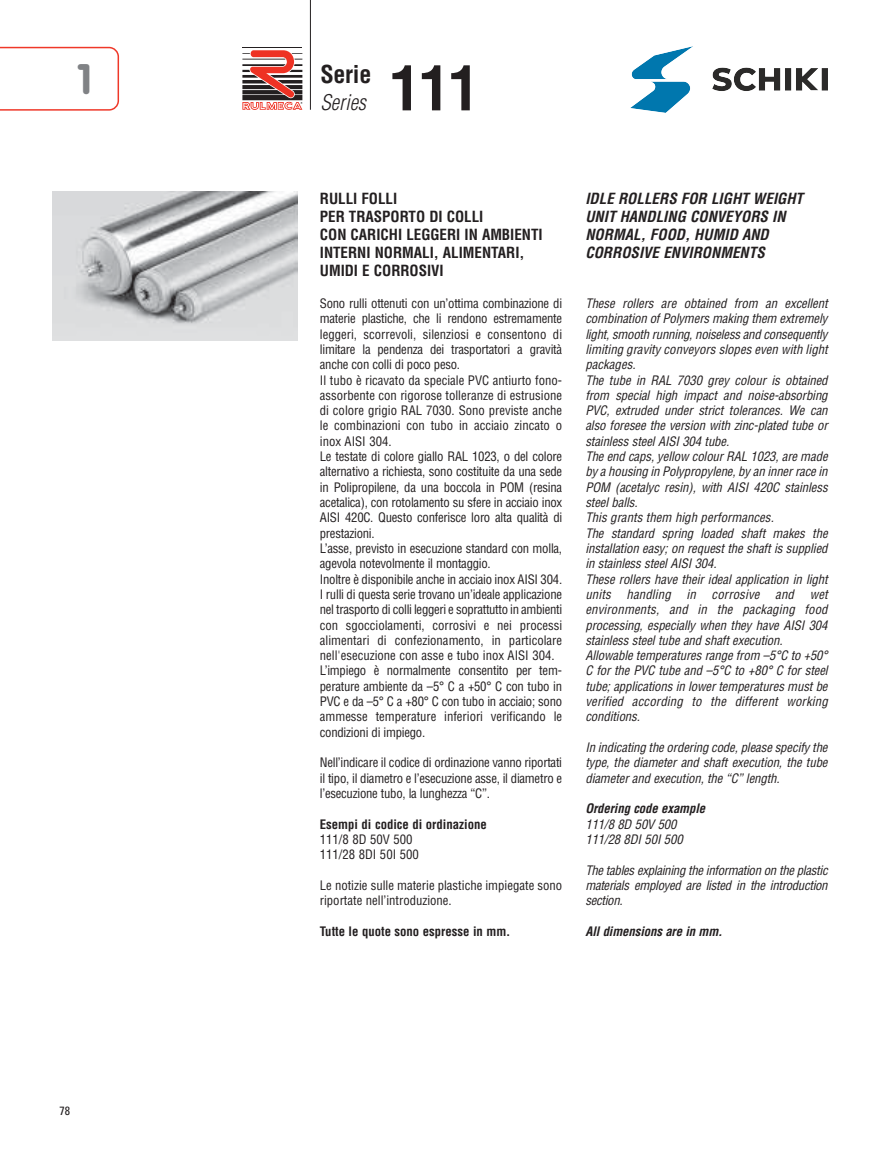
<style>
.page{position:relative;width:893px;height:1149px;background:#fff}
.page>*{position:absolute;margin:0;border:0;box-sizing:border-box;transform-origin:0 0}
.t1{font:700 condensed 60px "Helvetica";color:#231f20}
.t2{font:700 42px "VAG Rounded";color:#808285}
.t3{font:700 condensed 24px "Helvetica";letter-spacing:-.01em;color:#231f20}
.t4{font:italic 300 condensed 21px "Helvetica";color:#231f20}
.t5{font:700 condensed 15px/18px "Helvetica";color:#231f20}
.t6{font:italic 700 condensed 15px/18px "Helvetica";letter-spacing:.005em;color:#231f20}
.t7{font:condensed 12.75px/15.3px "Helvetica";letter-spacing:-.02em;color:#231f20}
.t8{font:italic condensed 12.75px/15.3px "Helvetica";letter-spacing:-.01em;color:#231f20}
.t9{font:condensed 12.75px/15.3px "Helvetica";color:#231f20}
.t10{font:700 condensed 12.75px "Helvetica";color:#231f20}
.t11{font:italic 700 condensed 12.75px "Helvetica";letter-spacing:-.005em;color:#231f20}
.t12{font:condensed 12px "Univers";color:#231f20}
</style>
<div class="page">
<hr style="left:310px;top:0;width:1px;height:110px;background:#231f20">
<hr style="left:242px;top:47px;width:60px;height:1px;background:#231f20">
<svg style="left:242px;top:50px;width:60px;height:60px"></svg>
<svg style="left:0;top:47px;width:119px;height:64px"></svg>
<img style="left:53px;top:191px;width:244px;height:149px">
<img style="left:631px;top:47px;width:196px;height:66px">
<h2 class="t2" style="left:77px;top:54px;width:17px">1</h2>
<p class="t12" style="left:60px;top:1102px;width:12px">78</p>
<h3 class="t3" style="left:320px;top:63px;width:52px">Serie</h3>
<h3 class="t4" style="left:320px;top:92px;width:47px">Series</h3>
<h1 class="t1" style="left:390px;top:59px;width:90px">111</h1>
<p class="t5" style="left:320px;top:190px;width:224px">RULLI FOLLI<br>PER TRASPORTO DI COLLI<br>CON CARICHI LEGGERI IN AMBIENTI<br>INTERNI NORMALI, ALIMENTARI,<br>UMIDI E CORROSIVI</p>
<p class="t7" style="left:320px;top:296px;width:244px">Sono rulli ottenuti con un’ottima combinazione di materie plastiche, che li rendono estremamente leggeri, scorrevoli, silenziosi e consentono di limitare la pendenza dei trasportatori a gravità anche con colli di poco peso.<br>Il tubo è ricavato da speciale PVC antiurto fono - assorbente con rigorose tolleranze di estrusione di colore grigio RAL 7030. Sono previste anche le combinazioni con tubo in acciaio zincato o inox AISI 304.<br>Le testate di colore giallo RAL 1023, o del colore alternativo a richiesta, sono costituite da una sede in Polipropilene, da una boccola in POM (resina acetalica), con rotolamento su sfere in acciaio inox AISI 420C. Questo conferisce loro alta qualità di prestazioni.<br>L’asse, previsto in esecuzione standard con molla, agevola notevolmente il montaggio.<br>Inoltre è disponibile anche in acciaio inox AISI 304.<br>I rulli di questa serie trovano un’ideale applicazione nel trasporto di colli leggeri e soprattutto in ambienti con sgocciolamenti, corrosivi e nei processi alimentari di confezionamento, in particolare nell'esecuzione con asse e tubo inox AISI 304.<br>L’impiego è normalmente consentito per tem - perature ambiente da –5° C a +50° C con tubo in PVC e da –5° C a +80° C con tubo in acciaio; sono ammesse temperature inferiori verificando le condizioni di impiego.</p>
<p class="t7" style="left:320px;top:755px;width:244px;text-align:justify">Nell’indicare il codice di ordinazione vanno riportati il tipo, il diametro e l’esecuzione asse, il diametro e l’esecuzione tubo, la lunghezza “C”.</p>
<p class="t10" style="left:320px;top:817px;width:168px">Esempi di codice di ordinazione</p>
<p class="t9" style="left:320px;top:832px;width:101px">111/8 8D 50V 500<br>111/28 8DI 50I 500</p>
<p class="t9" style="left:320px;top:878px;width:244px">Le notizie sulle materie plastiche impiegate sono riportate nell’introduzione.</p>
<p class="t10" style="left:320px;top:924px;width:192px">Tutte le quote sono espresse in mm.</p>
<p class="t6" style="left:585px;top:190px;width:219px">IDLE ROLLERS FOR LIGHT WEIGHT<br>UNIT HANDLING CONVEYORS IN<br>NORMAL, FOOD, HUMID AND<br>CORROSIVE ENVIRONMENTS</p>
<p class="t8" style="left:585px;top:296px;width:244px">These rollers are obtained from an excellent combination of Polymers making them extremely light, smooth running, noiseless and consequently limiting gravity conveyors slopes even with light packages.<br>The tube in RAL 7030 grey colour is obtained from special high impact and noise-absorbing PVC, extruded under strict tolerances. We can also foresee the version with zinc-plated tube or stainless steel AISI 304 tube.<br>The end caps, yellow colour RAL 1023, are made by a housing in Polypropylene, by an inner race in POM (acetalyc resin), with AISI 420C stainless steel balls.<br>This grants them high performances.<br>The standard spring loaded shaft makes the installation easy; on request the shaft is supplied in stainless steel AISI 304.<br>These rollers have their ideal application in light units handling in corrosive and wet environments, and in the packaging food processing, especially when they have AISI 304 stainless steel tube and shaft execution.<br>Allowable temperatures range from –5°C to +50° C for the PVC tube and –5°C to +80° C for steel tube; applications in lower temperatures must be verified according to the different working conditions.</p>
<p class="t8" style="left:585px;top:740px;width:244px;text-align:justify">In indicating the ordering code, please specify the type, the diameter and shaft execution, the tube diameter and execution, the “C” length.</p>
<p class="t11" style="left:585px;top:802px;width:121px">Ordering code example</p>
<p class="t8" style="left:585px;top:816px;width:99px">111/8 8D 50V 500<br>111/28 8DI 50I 500</p>
<p class="t8" style="left:585px;top:862px;width:244px;text-align:justify">The tables explaining the information on the plastic materials employed are listed in the introduction section.</p>
<p class="t11" style="left:585px;top:924px;width:139px">All dimensions are in mm.</p>
</div>
